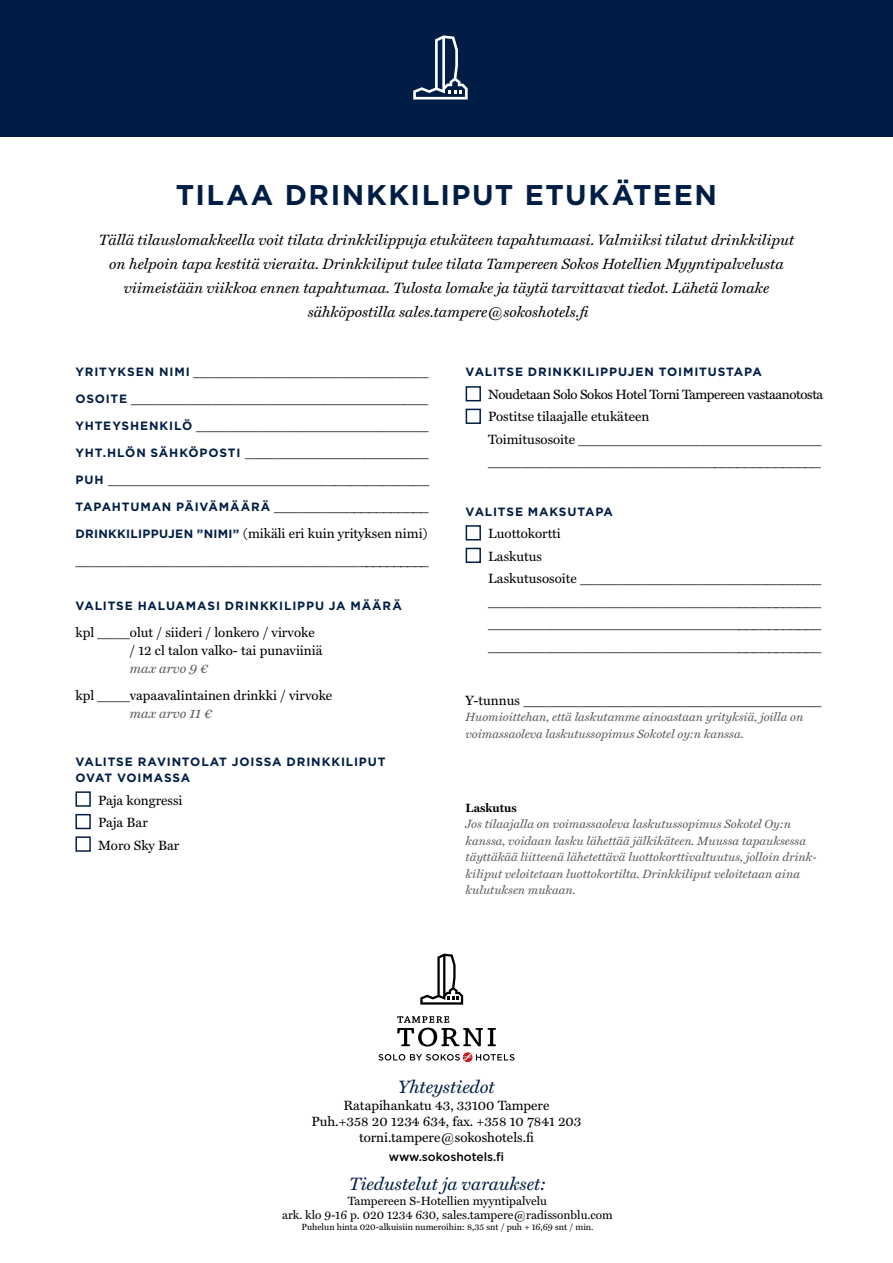
<style>
.page{position:relative;width:893px;height:1263px;background:#fff}
.page>*{position:absolute;margin:0;border:0;box-sizing:border-box;transform-origin:0 0}
.t1{font:700 28.5px "Gotham";letter-spacing:.055em;color:#001e45}
.t2{font:italic 18px "Miller Text";color:#001e45}
.t3{font:italic 15px/24px "Miller Text";color:#000;text-align:center}
.t4{font:13.5px/22.5px "Miller Text";color:#000}
.t5{font:13.5px/22.5px "Miller Text";letter-spacing:-.03em;color:#000}
.t6{font:italic 13.5px "Miller Text";color:#58595b}
.t7{font:italic 12px/16.5px "Miller Text";color:#58595b}
.t8{font:700 12px/16.2px "Gotham";letter-spacing:.07em;color:#001e45}
.t9{font:12px/14.4px "Miller Text";color:#000;text-align:center}
.t10{font:500 12px "Gotham";color:#000}
.t11{font:700 12px "Miller Text";color:#000}
.t12{font:9px "Miller Text";color:#000}
.s1{font-family:"Gotham";font-weight:700;font-size:12px;color:#001e45}
.s2{font-family:"Miller Text";font-weight:400;font-size:13.5px;color:#000}
</style>
<div class="page">
<div style="left:0;top:0;width:893px;height:137px;background:#001e45"></div>
<svg style="left:413px;top:35px;width:55px;height:64px"></svg>
<svg style="left:420px;top:954px;width:43px;height:51px"></svg>
<svg style="left:378px;top:1052px;width:136px;height:10px"></svg>
<svg style="left:397px;top:1016px;width:99px;height:30px"></svg>
<div style="left:75px;top:791px;width:16px;height:16px;border:2px solid #001e45"></div>
<div style="left:466px;top:386px;width:15px;height:15px;border:2px solid #001e45"></div>
<div style="left:466px;top:525px;width:15px;height:15px;border:2px solid #001e45"></div>
<div style="left:75px;top:836px;width:16px;height:16px;border:2px solid #001e45"></div>
<div style="left:75px;top:814px;width:16px;height:15px;border:2px solid #001e45"></div>
<div style="left:466px;top:409px;width:15px;height:15px;border:2px solid #001e45"></div>
<div style="left:466px;top:548px;width:15px;height:15px;border:2px solid #001e45"></div>
<h1 class="t1" style="left:176px;top:176px;width:543px">TILAA DRINKKILIPUT ETUKÄTEEN</h1>
<p class="t3" style="left:99px;top:228px;width:697px">Tällä tilauslomakkeella voit tilata drinkkilippuja etukäteen tapahtumaasi. Valmiiksi tilatut drinkkiliput on helpoin tapa kestitä vieraita. Drinkkiliput tulee tilata Tampereen Sokos Hotellien Myyntipalvelusta viimeistään viikkoa ennen tapahtumaa. Tulosta lomake ja täytä tarvittavat tiedot. Lähetä lomake sähköpostilla sales.tampere@sokoshotels.fi</p>
<p class="t4" style="left:75px;top:358px;width:355px;line-height:27px;text-align:justify"><span class="s1">YRITY KSEN NIMI</span> _____________________________ <span class="s1">OSO ITE</span> _____________________________________ <span class="s1">YHTEYSHENKILÖ</span> _____________________________ <span class="s1">YHT.HLÖN SÄHKÖPO STI</span> _______________________ <span class="s1">P UH</span> ________________________________________</p>
<p class="t8" style="left:75px;top:499px;width:355px">TAPAHTUMAN PÄIVÄMÄÄRÄ <span class="s2">____________________</span></p>
<p class="t4" style="left:75px;top:520px;width:355px;line-height:27px"><span class="s1">D RINKKILIPPUJEN ”NIMI”</span> (mikäli eri kuin yrityksen nimi) _____________________________________________</p>
<p class="t8" style="left:75px;top:597px;width:328px">VALITSE HALUAMASI DRINKKILIPPU JA MÄÄRÄ</p>
<p class="t4" style="left:129px;top:624px;width:194px;line-height:18px;text-indent:-54px">kpl ____olut / siideri / lonkero / virvoke / 12 cl talon valko- tai punaviiniä</p>
<p class="t6" style="left:129px;top:660px;width:81px">max arvo 9 €</p>
<p class="t4" style="left:75px;top:684px;width:258px">kpl ____vapaavalintainen drinkki / virvoke</p>
<p class="t6" style="left:129px;top:705px;width:85px">max arvo 11 €</p>
<p class="t8" style="left:75px;top:753px;width:311px">VALITSE RAVINTOLAT JOISSA DRINKKILIPUT<br>OVAT VOIMASSA</p>
<p class="t4" style="left:98px;top:789px;width:86px">Paja kongressi<br>Paja Bar<br>Moro Sky Bar</p>
<p class="t8" style="left:466px;top:364px;width:298px">VALITSE DRINKKILIPPUJEN TO IMITUSTAPA</p>
<p class="t5" style="left:488px;top:383px;width:337px">Noudetaan Solo Sokos Hotel Torni Tampereen vastaanotosta Postitse tilaajalle etukäteen<br>Toimitusosoite ______________________________ __________________________________________</p>
<p class="t8" style="left:466px;top:503px;width:149px">VALITSE MAKSUTAPA</p>
<p class="t4" style="left:488px;top:522px;width:334px">Luottokortti<br>Laskutus<br>Laskutusosoite ______________________________ __________________________________________ __________________________________________ __________________________________________</p>
<p class="t4" style="left:466px;top:689px;width:358px">Y-tunnus _____________________________________</p>
<p class="t7" style="left:466px;top:709px;width:339px">Huomioittehan, että laskutamme ainoastaan yrityksiä, joilla on voimassaoleva laskutussopimus Sokotel oy:n kanssa.</p>
<p class="t11" style="left:466px;top:801px;width:53px">Laskutus</p>
<p class="t7" style="left:466px;top:816px;width:352px">Jos tilaajalla on voimassaoleva laskutussopimus Sokotel Oy:n kanssa, voidaan lasku lähettää jälkikäteen. Muussa tapauksessa täyttäkää liitteenä lähetettävä luottokorttivaltuutus, jolloin drink&shy;kiliput veloitetaan luottokortilta. Drinkkiliput veloitetaan aina kulutuksen mukaan.</p>
<h2 class="t2" style="left:398px;top:1077px;width:98px">Yhteystiedot</h2>
<p class="t4" style="left:311px;top:1097px;width:272px;line-height:16.2px;text-align:center">Ratapihankatu 43, 33100 Tampere<br>Puh.+358 20 1234 634, fax. +358 10 7841 203 torni.tampere@sokoshotels.fi</p>
<p class="t10" style="left:389px;top:1148px;width:117px">www.sokoshotels.fi</p>
<h2 class="t2" style="left:349px;top:1174px;width:198px">Tiedustelut ja varaukset:</h2>
<p class="t9" style="left:282px;top:1193px;width:332px">Tampereen S-Hotellien myyntipalvelu<br>ark. klo 9-16 p. 020 1234 630, sales.tampere@radissonblu.com</p>
<p class="t12" style="left:301px;top:1221px;width:293px">Puhelun hinta 020-alkuisiin numeroihin: 8,35 snt / puh + 16,69 snt / min.</p>
</div>
